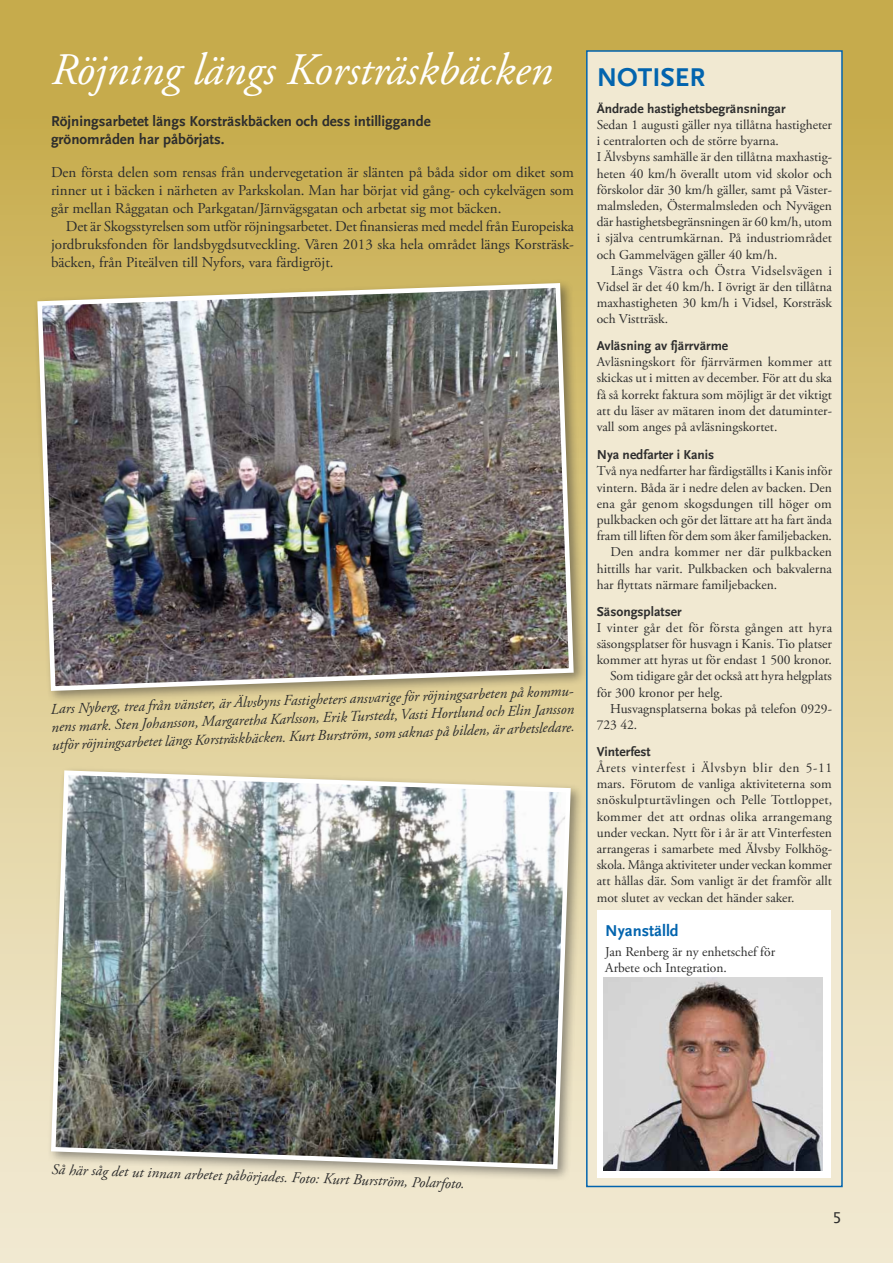
<style>
.page{position:relative;width:893px;height:1263px;background:#fff}
.page>*{position:absolute;margin:0;border:0;box-sizing:border-box;transform-origin:0 0}
.t1{font:italic 45px "Adobe Garamond Pro";color:#fff}
.t2{font:700 27px "Scala Sans";color:#0264ae}
.t3{font:700 16.5px "Scala Sans";color:#0264ae}
.t4{font:15px/18px "Adobe Garamond Pro";color:#2d2d2d;text-align:justify}
.t5{font:italic 15px/18px "Adobe Garamond Pro";color:#2d2d2d}
.t6{font:700 15px/18px "Scala Sans";color:#2d2d2d}
.t7{font:15px "Lucida Sans";color:#2d2d2d}
.t8{font:13.5px/16.2px "Adobe Garamond Pro";color:#2d2d2d;text-align:justify}
.t9{font:700 13.5px "Scala Sans";color:#2d2d2d}
.t10{font:13.5px "Adobe Garamond Pro";letter-spacing:.02em;color:#2d2d2d}
</style>
<div class="page">
<div style="left:0;top:0;width:893px;height:1263px;background:linear-gradient(to bottom,#c4a843,#f5eeda)"></div>
<div style="left:586px;top:50px;width:257px;height:1137px;background:#f1e9d2;border:2px solid #0264ae"></div>
<div style="left:46px;top:766px;width:538px;height:416px;background:#2d2d2d;opacity:.5"></div>
<img style="left:49px;top:768px;width:524px;height:403px">
<div style="left:597px;top:910px;width:234px;height:267px;background:#fff"></div>
<div style="left:33px;top:278px;width:554px;height:426px;background:#2d2d2d;opacity:.5"></div>
<img style="left:35px;top:281px;width:541px;height:412px">
<img style="left:604px;top:978px;width:219px;height:192px">
<h1 class="t1" style="left:51px;top:42px;width:503px">Röjning längs Korsträskbäcken</h1>
<p class="t6" style="left:51px;top:112px;width:381px">Röjningsarbetet längs Korsträskbäcken och dess intilliggande grönområden har påbörjats.</p>
<p class="t4" style="left:51px;top:163px;width:525px">Den första delen som rensas från undervegetation är slänten på båda sidor om diket som rinner ut i bäcken i närheten av Parkskolan. Man har börjat vid gång- och cykelvägen som går mellan Råggatan och Parkgatan/Järnvägsgatan och arbetat sig mot bäcken.</p>
<p class="t4" style="left:51px;top:217px;width:525px;text-indent:15px">Det är Skogsstyrelsen som utför röjningsarbetet. Det finansieras med medel från Europeiska jordbruksfonden för landsbygdsutveckling. Våren 2013 ska hela området längs Korsträsk&shy;bäcken, från Piteälven till Nyfors, vara färdigröjt.</p>
<p class="t5" style="left:51px;top:700px;width:527px;rotate:-2deg">Lars Nyberg, trea från vänster, är Älvsbyns Fastigheters ansvarige för röjningsarbeten på kommu&shy;nens mark. Sten Johansson, Margaretha Karlsson, Erik Turstedt, Vasti Hortlund och Elin Jansson utför röjningsarbetet längs Korsträskbäcken. Kurt Burström, som saknas på bilden, är arbetsledare.</p>
<h2 class="t2" style="left:597px;top:63px;width:110px">NOTISER</h2>
<p class="t9" style="left:597px;top:101px;width:190px">Ändrade hastighetsbegränsningar</p>
<p class="t8" style="left:597px;top:117px;width:237px;text-align:left">Sedan 1 augusti gäller nya tillåtna hastigheter i centralorten och de större byarna.<br>I Älvsbyns samhälle är den tillåtna maxhastig&shy;heten 40 km/h överallt utom vid skolor och förskolor där 30 km/h gäller, samt på Väster&shy;malmsleden, Östermalmsleden och Nyvägen där hastighetsbegränsningen är 60 km/h, utom i själva centrumkärnan. På industriområdet och Gammelvägen gäller 40 km/h.</p>
<p class="t8" style="left:597px;top:263px;width:237px;text-indent:14px">Längs Västra och Östra Vidselsvägen i Vidsel är det 40 km/h. I övrigt är den tillåtna maxhastigheten 30 km/h i Vidsel, Korsträsk och Vistträsk.</p>
<p class="t9" style="left:597px;top:338px;width:133px">Avläsning av fjärrvärme</p>
<p class="t8" style="left:597px;top:354px;width:237px">Avläsningskort för fjärrvärmen kommer att skickas ut i mitten av december. För att du ska få så korrekt faktura som möjligt är det viktigt att du läser av mätaren inom det datuminter&shy;vall som anges på avläsningskortet.</p>
<p class="t9" style="left:597px;top:448px;width:119px">Nya nedfarter i Kanis</p>
<p class="t8" style="left:597px;top:464px;width:237px">Två nya nedfarter har färdigställts i Kanis inför</p>
<p class="t8" style="left:597px;top:480px;width:237px">vintern. Båda är i nedre delen av backen. Den</p>
<p class="t8" style="left:597px;top:496px;width:237px">ena går genom skogsdungen till höger om</p>
<p class="t8" style="left:597px;top:512px;width:237px">pulkbacken och gör det lättare att ha fart ända</p>
<p class="t8" style="left:597px;top:528px;width:237px">fram till liften för dem som åker familjebacken.</p>
<p class="t8" style="left:610px;top:545px;width:223px">Den andra kommer ner där pulkbacken</p>
<p class="t8" style="left:597px;top:561px;width:237px">hittills har varit. Pulkbacken och bakvalerna</p>
<p class="t8" style="left:597px;top:577px;width:182px">har flyttats närmare familjebacken.</p>
<p class="t9" style="left:597px;top:604px;width:86px">Säsongsplatser</p>
<p class="t10" style="left:597px;top:619px;width:237px">I vinter går det för första gången att hyra</p>
<p class="t8" style="left:597px;top:636px;width:237px">säsongsplatser för husvagn i Kanis. Tio platser</p>
<p class="t8" style="left:597px;top:652px;width:237px">kommer att hyras ut för endast 1 500 kronor.</p>
<p class="t8" style="left:610px;top:668px;width:223px">Som tidigare går det också att hyra helgplats</p>
<p class="t8" style="left:597px;top:685px;width:128px">för 300 kronor per helg.</p>
<p class="t8" style="left:610px;top:701px;width:223px">Husvagnsplatserna bokas på telefon 0929-</p>
<p class="t8" style="left:597px;top:717px;width:42px">723 42.</p>
<p class="t9" style="left:597px;top:744px;width:56px">Vinterfest</p>
<p class="t8" style="left:597px;top:760px;width:237px">Årets vinterfest i Älvsbyn blir den 5-11 mars. Förutom de vanliga aktiviteterna som snöskulpturtävlingen och Pelle Tottloppet, kommer det att ordnas olika arrangemang under veckan. Nytt för i år är att Vinterfesten arrangeras i samarbete med Älvsby Folkhög&shy;skola. Många aktiviteter under veckan kommer att hållas där. Som vanligt är det framför allt mot slutet av veckan det händer saker.</p>
<p class="t3" style="left:605px;top:922px;width:75px">Nyanställd</p>
<p class="t8" style="left:605px;top:943px;width:171px">Jan Renberg är ny enhetschef för<br>Arbete och Integration.</p>
<p class="t5" style="left:52px;top:1160px;width:415px;rotate:2deg">Så här såg det ut innan arbetet påbörjades. Foto: Kurt Burström, Polarfoto.</p>
<p class="t7" style="left:832px;top:1208px;width:11px">5</p>
</div>
